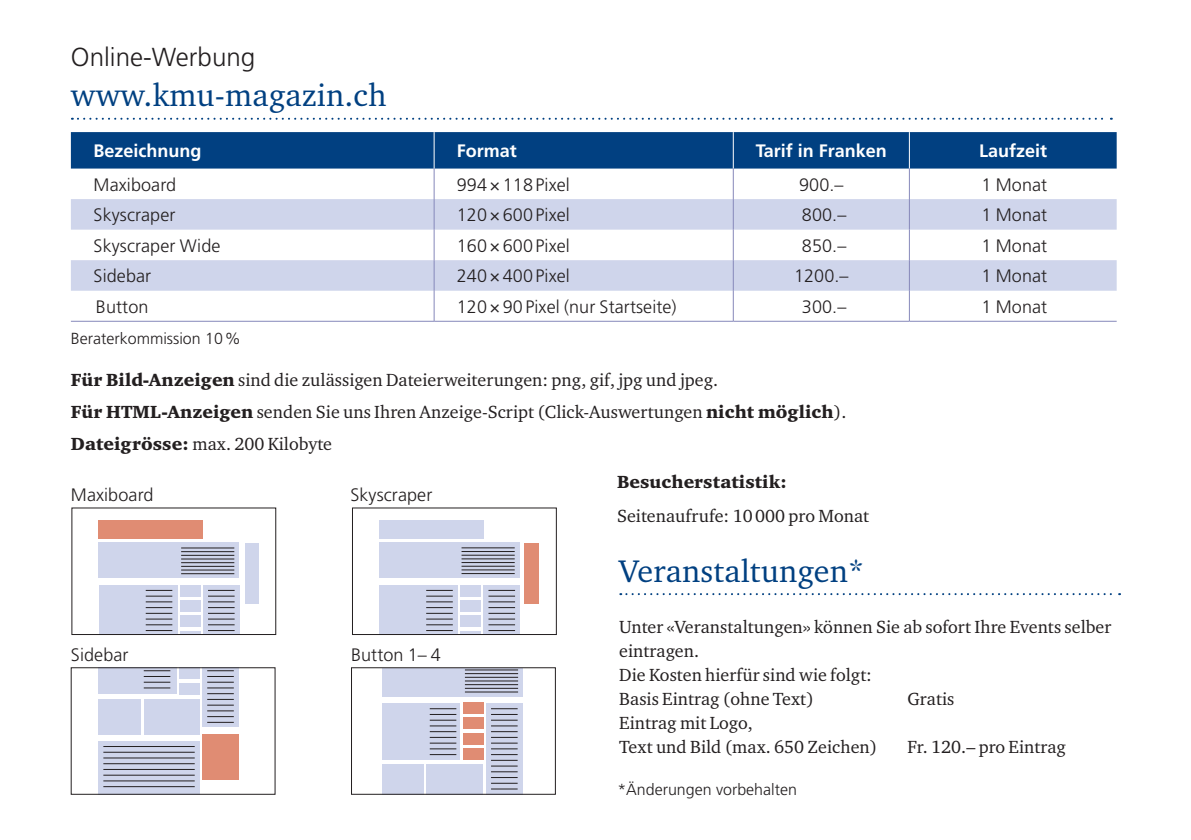
<style>
.page{position:relative;width:1191px;height:840px;background:#fff}
.page>*{position:absolute;margin:0;border:0;box-sizing:border-box;transform-origin:0 0}
.t1{font:32px "Charter ITC Std";letter-spacing:.005em;color:#014081}
.t2{font:300 26px "Frutiger LT Std";color:#231f20}
.t3{font:18px/24px "Charter ITC Std";letter-spacing:.005em;color:#231f20}
.t4{font:300 18px "Frutiger LT Std";letter-spacing:.005em;color:#231f20}
.t5{font:700 18px "Frutiger LT Std";color:#fff}
.t6{font:900 18px "Charter ITC Std";letter-spacing:.005em;color:#231f20}
.t7{font:300 16px "Frutiger LT Std";color:#231f20}
.s1{font-weight:900}
</style>
<div class="page">
<div style="left:71px;top:132px;width:1045px;height:36px;background:#014081"></div>
<svg style="left:71px;top:199px;width:1045px;height:91px;fill:#cfd5eb"></svg>
<hr style="left:434px;top:132px;width:1px;height:36px;background:#fff">
<hr style="left:733px;top:132px;width:1px;height:36px;background:#fff">
<hr style="left:909px;top:132px;width:1px;height:36px;background:#fff">
<hr style="left:434px;top:168px;width:1px;height:31px;background:#8688ba">
<hr style="left:733px;top:168px;width:1px;height:31px;background:#8688ba">
<hr style="left:909px;top:168px;width:1px;height:31px;background:#8688ba">
<hr style="left:434px;top:199px;width:1px;height:30px;background:#8688ba">
<hr style="left:733px;top:199px;width:1px;height:30px;background:#8688ba">
<hr style="left:909px;top:199px;width:1px;height:30px;background:#8688ba">
<hr style="left:434px;top:229px;width:1px;height:31px;background:#8688ba">
<hr style="left:733px;top:229px;width:1px;height:31px;background:#8688ba">
<hr style="left:909px;top:229px;width:1px;height:31px;background:#8688ba">
<hr style="left:434px;top:290px;width:1px;height:31px;background:#8688ba">
<hr style="left:733px;top:290px;width:1px;height:31px;background:#8688ba">
<hr style="left:909px;top:290px;width:1px;height:31px;background:#8688ba">
<hr style="left:71px;top:321px;width:363px;height:1px;background:#8688ba">
<hr style="left:434px;top:321px;width:299px;height:1px;background:#8688ba">
<hr style="left:733px;top:321px;width:176px;height:1px;background:#8688ba">
<hr style="left:909px;top:321px;width:207px;height:1px;background:#8688ba">
<hr style="left:434px;top:260px;width:1px;height:30px;background:#8688ba">
<hr style="left:733px;top:260px;width:1px;height:30px;background:#8688ba">
<hr style="left:909px;top:260px;width:1px;height:30px;background:#8688ba">
<div style="left:202px;top:733px;width:37px;height:46px;background:#e08c73"></div>
<div style="left:179px;top:667px;width:21px;height:11px;background:#cfd5eb"></div>
<div style="left:179px;top:682px;width:21px;height:11px;background:#cfd5eb"></div>
<div style="left:98px;top:667px;width:79px;height:26px;background:#cfd5eb"></div>
<div style="left:99px;top:698px;width:42px;height:35px;background:#cfd5eb"></div>
<div style="left:144px;top:698px;width:56px;height:35px;background:#cfd5eb"></div>
<svg style="left:99px;top:741px;width:100px;height:51px;fill:#cfd5eb"></svg>
<div style="left:202px;top:667px;width:37px;height:59px;background:#cfd5eb"></div>
<div style="left:71px;top:667px;width:204px;height:127px;border:1px solid #231f20"></div>
<hr style="left:103px;top:757px;width:92px;height:1px;background:#231f20">
<hr style="left:103px;top:763px;width:92px;height:1px;background:#231f20">
<hr style="left:103px;top:774px;width:92px;height:1px;background:#231f20">
<hr style="left:103px;top:751px;width:92px;height:1px;background:#231f20">
<hr style="left:103px;top:745px;width:92px;height:1px;background:#231f20">
<svg style="left:144px;top:670px;width:26px;height:18px"></svg>
<svg style="left:207px;top:670px;width:27px;height:52px"></svg>
<hr style="left:103px;top:768px;width:92px;height:1px;background:#231f20">
<hr style="left:103px;top:780px;width:92px;height:1px;background:#231f20">
<hr style="left:103px;top:785px;width:92px;height:1px;background:#231f20">
<div style="left:379px;top:542px;width:141px;height:35px;background:#cfd5eb"></div>
<div style="left:379px;top:520px;width:104px;height:18px;background:#cfd5eb"></div>
<div style="left:525px;top:543px;width:14px;height:60px;background:#e08c73"></div>
<div style="left:460px;top:585px;width:21px;height:11px;background:#cfd5eb"></div>
<div style="left:460px;top:600px;width:21px;height:11px;background:#cfd5eb"></div>
<div style="left:460px;top:615px;width:21px;height:11px;background:#cfd5eb"></div>
<svg style="left:460px;top:631px;width:21px;height:1px"></svg>
<div style="left:379px;top:585px;width:79px;height:49px;background:#cfd5eb"></div>
<div style="left:483px;top:585px;width:37px;height:49px;background:#cfd5eb"></div>
<hr style="left:461px;top:547px;width:54px;height:1px;background:#231f20">
<hr style="left:461px;top:558px;width:54px;height:1px;background:#231f20">
<hr style="left:461px;top:569px;width:54px;height:1px;background:#231f20">
<hr style="left:461px;top:562px;width:54px;height:1px;background:#231f20">
<hr style="left:461px;top:554px;width:54px;height:1px;background:#231f20">
<hr style="left:461px;top:551px;width:54px;height:1px;background:#231f20">
<hr style="left:461px;top:565px;width:54px;height:1px;background:#231f20">
<hr style="left:461px;top:573px;width:54px;height:1px;background:#231f20">
<svg style="left:488px;top:589px;width:27px;height:42px"></svg>
<svg style="left:426px;top:589px;width:27px;height:42px"></svg>
<div style="left:99px;top:542px;width:140px;height:35px;background:#cfd5eb"></div>
<div style="left:99px;top:520px;width:104px;height:18px;background:#e08c73"></div>
<div style="left:245px;top:542px;width:14px;height:61px;background:#cfd5eb"></div>
<div style="left:180px;top:585px;width:21px;height:11px;background:#cfd5eb"></div>
<div style="left:180px;top:600px;width:21px;height:11px;background:#cfd5eb"></div>
<div style="left:180px;top:615px;width:21px;height:11px;background:#cfd5eb"></div>
<svg style="left:180px;top:631px;width:21px;height:1px"></svg>
<div style="left:99px;top:585px;width:79px;height:49px;background:#cfd5eb"></div>
<div style="left:203px;top:585px;width:36px;height:49px;background:#cfd5eb"></div>
<hr style="left:181px;top:547px;width:53px;height:1px;background:#231f20">
<hr style="left:181px;top:558px;width:53px;height:1px;background:#231f20">
<hr style="left:181px;top:569px;width:53px;height:1px;background:#231f20">
<hr style="left:181px;top:562px;width:53px;height:1px;background:#231f20">
<hr style="left:181px;top:554px;width:53px;height:1px;background:#231f20">
<hr style="left:181px;top:551px;width:53px;height:1px;background:#231f20">
<hr style="left:181px;top:565px;width:53px;height:1px;background:#231f20">
<hr style="left:181px;top:573px;width:53px;height:1px;background:#231f20">
<svg style="left:208px;top:589px;width:27px;height:42px"></svg>
<svg style="left:146px;top:589px;width:26px;height:42px"></svg>
<div style="left:463px;top:702px;width:20px;height:11px;background:#e08c73"></div>
<div style="left:463px;top:717px;width:20px;height:11px;background:#e08c73"></div>
<div style="left:463px;top:732px;width:20px;height:11px;background:#e08c73"></div>
<div style="left:463px;top:747px;width:20px;height:12px;background:#e08c73"></div>
<div style="left:382px;top:702px;width:78px;height:57px;background:#cfd5eb"></div>
<div style="left:382px;top:763px;width:41px;height:31px;background:#cfd5eb"></div>
<div style="left:426px;top:763px;width:57px;height:31px;background:#cfd5eb"></div>
<div style="left:486px;top:702px;width:36px;height:92px;background:#cfd5eb"></div>
<div style="left:382px;top:667px;width:140px;height:29px;background:#cfd5eb"></div>
<hr style="left:465px;top:676px;width:53px;height:1px;background:#231f20">
<hr style="left:465px;top:687px;width:53px;height:1px;background:#231f20">
<hr style="left:465px;top:680px;width:53px;height:1px;background:#231f20">
<hr style="left:465px;top:673px;width:53px;height:1px;background:#231f20">
<hr style="left:465px;top:669px;width:53px;height:1px;background:#231f20">
<hr style="left:465px;top:684px;width:53px;height:1px;background:#231f20">
<hr style="left:465px;top:691px;width:53px;height:1px;background:#231f20">
<svg style="left:491px;top:708px;width:26px;height:81px"></svg>
<svg style="left:430px;top:708px;width:26px;height:42px"></svg>
<div style="left:351px;top:667px;width:204px;height:127px;border:1px solid #231f20"></div>
<svg style="left:72px;top:118px;width:1039px;height:2px"></svg>
<svg style="left:620px;top:593px;width:500px;height:1px"></svg>
<h2 class="t2" style="left:71px;top:43px;width:186px">Online-Werbung</h2>
<h1 class="t1" style="left:71px;top:75px;width:317px">www.kmu-magazin.ch</h1>
<p class="t5" style="left:94px;top:140px;width:109px">Bezeichnung</p>
<p class="t5" style="left:457px;top:140px;width:62px">Format</p>
<p class="t5" style="left:756px;top:140px;width:133px">Tarif in Franken</p>
<p class="t5" style="left:979px;top:140px;width:70px">Laufzeit</p>
<p class="t4" style="left:94px;top:174px;width:84px">Maxiboard</p>
<p class="t4" style="left:457px;top:174px;width:115px">994×118Pixel</p>
<p class="t4" style="left:799px;top:174px;width:46px">900.–</p>
<p class="t4" style="left:981px;top:174px;width:67px">1 Monat</p>
<p class="t4" style="left:94px;top:204px;width:83px">Skyscraper</p>
<p class="t4" style="left:457px;top:204px;width:115px">120×600Pixel</p>
<p class="t4" style="left:802px;top:204px;width:46px">800.–</p>
<p class="t4" style="left:981px;top:204px;width:67px">1 Monat</p>
<p class="t4" style="left:94px;top:235px;width:128px">Skyscraper Wide</p>
<p class="t4" style="left:457px;top:235px;width:115px">160×600Pixel</p>
<p class="t4" style="left:802px;top:235px;width:46px">850.–</p>
<p class="t4" style="left:981px;top:235px;width:67px">1 Monat</p>
<p class="t4" style="left:94px;top:266px;width:59px">Sidebar</p>
<p class="t4" style="left:457px;top:266px;width:115px">240×400Pixel</p>
<p class="t4" style="left:794px;top:266px;width:56px">1200.–</p>
<p class="t4" style="left:981px;top:266px;width:67px">1 Monat</p>
<p class="t4" style="left:96px;top:296px;width:54px">Button</p>
<p class="t4" style="left:457px;top:296px;width:221px">120×90Pixel (nur Startseite)</p>
<p class="t4" style="left:802px;top:296px;width:46px">300.–</p>
<p class="t4" style="left:981px;top:296px;width:67px">1 Monat</p>
<p class="t7" style="left:71px;top:329px;width:172px">Beraterkommission 10%</p>
<p class="t3" style="left:71px;top:363px;width:777px;line-height:32px"><span class="s1">Für Bild-Anzeigen</span> sind die zulässigen Dateierweiterungen: png, gif, jpg und jpeg.<br><span class="s1">Für HTML-Anzeigen</span> senden Sie uns Ihren Anzeige-Script (Click-Auswertungen <span class="s1">nicht möglich</span>).<br><span class="s1">Dateigrösse:</span> max. 200 Kilobyte</p>
<p class="t6" style="left:617px;top:471px;width:171px">Besucherstatistik:</p>
<p class="t3" style="left:617px;top:503px;width:254px">Seitenaufrufe: 10000 pro Monat</p>
<p class="t4" style="left:71px;top:484px;width:84px">Maxiboard</p>
<p class="t4" style="left:350px;top:484px;width:83px">Skyscraper</p>
<p class="t4" style="left:71px;top:644px;width:59px">Sidebar</p>
<p class="t4" style="left:351px;top:644px;width:91px">Button 1– 4</p>
<h1 class="t1" style="left:619px;top:550px;width:246px">Veranstaltungen*</h1>
<p class="t3" style="left:619px;top:614px;width:493px">Unter «Veranstaltungen» können Sie ab sofort Ihre Events selber eintragen.<br>Die Kosten hierfür sind wie folgt:<br>Basis Eintrag (ohne Text)</p>
<p class="t3" style="left:907px;top:686px;width:48px">Gratis</p>
<p class="t3" style="left:619px;top:710px;width:259px">Eintrag mit Logo,<br>Text und Bild (max. 650 Zeichen)</p>
<p class="t7" style="left:617px;top:780px;width:181px">*Änderungen vorbehalten</p>
<p class="t3" style="left:907px;top:734px;width:160px">Fr. 120.– pro Eintrag</p>
</div>
